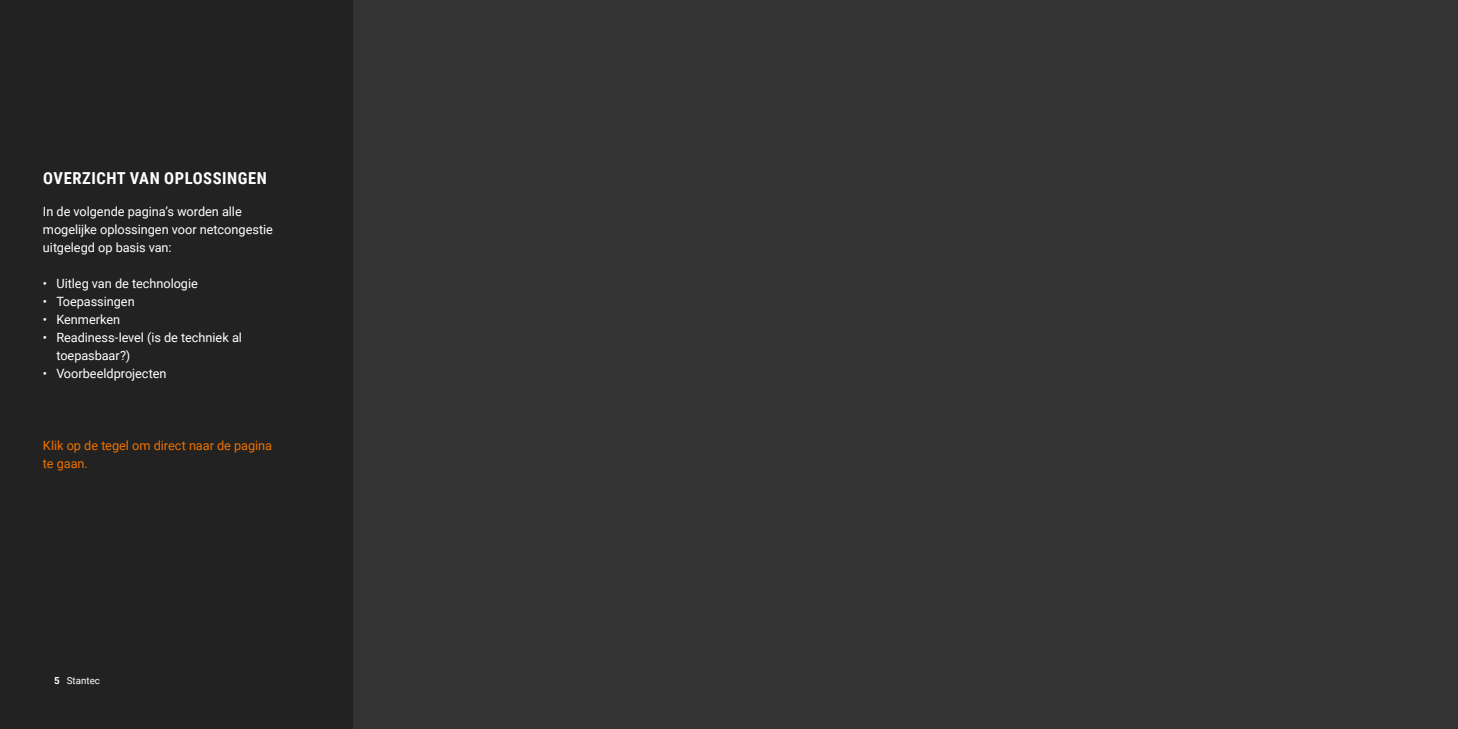
<style>
.page{position:relative;width:1458px;height:729px;background:#fff}
.page>*{position:absolute;margin:0;border:0;box-sizing:border-box;transform-origin:0 0}
.t1{font:700 16.5px "Roboto Condensed";letter-spacing:.035em;color:#fff}
.t2{font:12.75px/18px "Roboto";letter-spacing:-.005em;color:#fff}
.t3{font:12.75px/18px "Roboto";letter-spacing:-.005em;color:#ed7000}
.t4{font:9.75px "Roboto";color:#fff}
.s1{font-weight:700}
</style>
<div class="page">
<div style="left:0;top:0;width:353px;height:729px;background:#222"></div>
<div style="left:353px;top:0;width:1105px;height:729px;background:#333"></div>
<p class="t1" style="left:43px;top:166px;width:225px">OVERZICHT VAN OPLOSSINGEN</p>
<p class="t2" style="left:43px;top:202px;width:231px">In de volgende pagina’s worden alle mogelijke oplossingen voor netcongestie uitgelegd op basis van:</p>
<p class="t2" style="left:43px;top:274px;width:156px">• Uitleg van de technologie</p>
<p class="t2" style="left:43px;top:292px;width:93px">• Toepassingen</p>
<p class="t2" style="left:43px;top:310px;width:79px">• Kenmerken</p>
<p class="t2" style="left:56px;top:328px;width:187px;text-indent:-14px">• Readiness-level (is de techniek al toepasbaar?)</p>
<p class="t2" style="left:43px;top:364px;width:125px">• Voorbeeldprojecten</p>
<p class="t3" style="left:43px;top:436px;width:231px">Klik op de tegel om direct naar de pagina te gaan.</p>
<p class="t4" style="left:54px;top:674px;width:47px"><span class="s1">5</span> Stantec</p>
</div>
